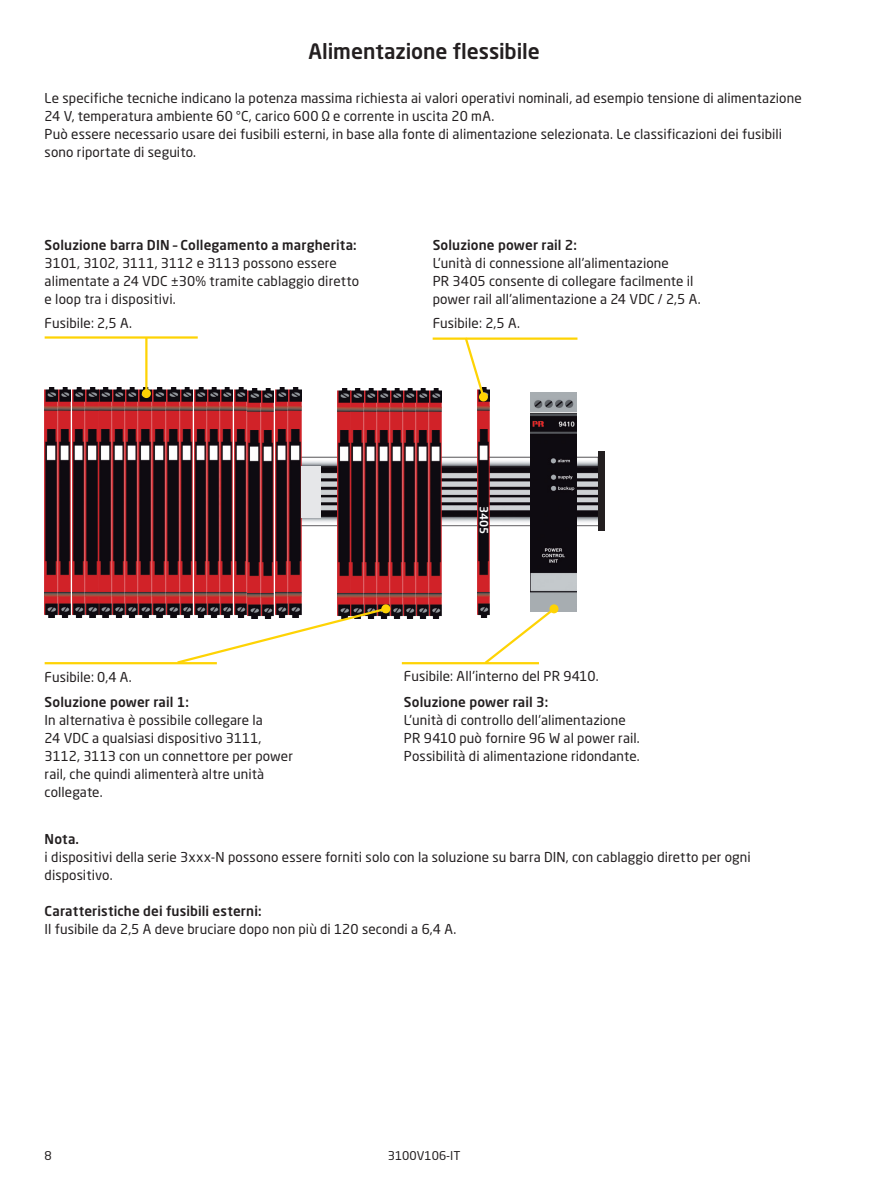
<style>
.page{position:relative;width:893px;height:1191px;background:#fff}
.page>*{position:absolute;margin:0;border:0;box-sizing:border-box;transform-origin:0 0}
.t1{font:500 21px "Neo Sans Pro";letter-spacing:-.005em;color:#231f20}
.t2{font:13.5px/18px "Neo Sans Pro";letter-spacing:.005em;color:#231f20}
.t3{font:500 13.5px "Neo Sans Pro";letter-spacing:.01em;color:#231f20}
.t4{font:12px "Neo Sans Pro";color:#231f20}
.t5{font:500 11.25px "Neo Sans Pro";color:#fff}
</style>
<div class="page">
<img style="left:301px;top:457px;width:297px;height:69px">
<img style="left:530px;top:392px;width:46px;height:220px">
<img style="left:477px;top:388px;width:13px;height:230px">
<img style="left:338px;top:389px;width:104px;height:230px">
<div style="left:598px;top:452px;width:7px;height:79px;background:#231f20"></div>
<img style="left:167px;top:388px;width:134px;height:230px">
<img style="left:45px;top:387px;width:120px;height:231px">
<svg style="left:175px;top:606px;width:214px;height:59px"></svg>
<div style="left:381px;top:604px;width:9px;height:9px;background:#fed304;border-radius:50%"></div>
<svg style="left:482px;top:605px;width:75px;height:60px"></svg>
<div style="left:549px;top:604px;width:9px;height:9px;background:#fed304;border-radius:50%"></div>
<hr style="left:45px;top:336px;width:153px;height:3px;background:#fed304">
<hr style="left:433px;top:337px;width:144px;height:3px;background:#fed304">
<svg style="left:463px;top:337px;width:23px;height:63px"></svg>
<div style="left:479px;top:392px;width:9px;height:9px;background:#fed304;border-radius:50%"></div>
<hr style="left:145px;top:337px;width:2px;height:56px;background:#fed304">
<div style="left:142px;top:389px;width:9px;height:9px;background:#fed304;border-radius:50%"></div>
<div style="left:301px;top:466px;width:20px;height:51px;background:#e6e7e9"></div>
<hr style="left:45px;top:662px;width:172px;height:2px;background:#fed304">
<hr style="left:402px;top:662px;width:137px;height:2px;background:#fed304">
<h1 class="t1" style="left:308px;top:38px;width:233px">Alimentazione flessibile</h1>
<p class="t2" style="left:45px;top:89px;width:759px">Le specifiche tecniche indicano la potenza massima richiesta ai valori operativi nominali, ad esempio tensione di alimentazione 24 V, temperatura ambiente 60 °C, carico 600 Ω e corrente in uscita 20 mA.<br>Può essere necessario usare dei fusibili esterni, in base alla fonte di alimentazione selezionata. Le classificazioni dei fusibili sono riportate di seguito.</p>
<p class="t3" style="left:45px;top:237px;width:314px">Soluzione barra DIN – Collegamento a margherita:</p>
<p class="t2" style="left:45px;top:254px;width:316px">3101, 3102, 3111, 3112 e 3113 possono essere alimentate a 24 VDC ±30% tramite cablaggio diretto e loop tra i dispositivi.</p>
<p class="t2" style="left:45px;top:314px;width:89px">Fusibile: 2,5 A.</p>
<p class="t3" style="left:433px;top:237px;width:146px">Soluzione power rail 2:</p>
<p class="t2" style="left:433px;top:254px;width:269px">L'unità di connessione all'alimentazione<br>PR 3405 consente di collegare facilmente il power rail all'alimentazione a 24 VDC / 2,5 A.</p>
<p class="t2" style="left:433px;top:314px;width:89px">Fusibile: 2,5 A.</p>
<p class="t5" style="left:491px;top:506px;width:30px;rotate:90deg">3405</p>
<p class="t2" style="left:45px;top:668px;width:89px">Fusibile: 0,4 A.</p>
<p class="t2" style="left:404px;top:667px;width:196px">Fusibile: All'interno del PR 9410.</p>
<p class="t3" style="left:45px;top:693px;width:146px">Soluzione power rail 1:</p>
<p class="t2" style="left:45px;top:710px;width:250px">In alternativa è possibile collegare la<br>24 VDC a qualsiasi dispositivo 3111, 3112, 3113 con un connettore per power rail, che quindi alimenterà altre unità collegate.</p>
<p class="t3" style="left:404px;top:693px;width:146px">Soluzione power rail 3:</p>
<p class="t2" style="left:404px;top:710px;width:237px">L'unità di controllo dell'alimentazione<br>PR 9410 può fornire 96 W al power rail.<br>Possibilità di alimentazione ridondante.</p>
<p class="t3" style="left:45px;top:830px;width:36px">Nota.</p>
<p class="t2" style="left:45px;top:848px;width:708px">i dispositivi della serie 3xxx-N possono essere forniti solo con la soluzione su barra DIN, con cablaggio diretto per ogni dispositivo.</p>
<p class="t3" style="left:45px;top:902px;width:218px">Caratteristiche dei fusibili esterni:</p>
<p class="t2" style="left:45px;top:920px;width:413px">Il fusibile da 2,5 A deve bruciare dopo non più di 120 secondi a 6,4 A.</p>
<p class="t4" style="left:45px;top:1148px;width:9px">8</p>
<p class="t4" style="left:388px;top:1148px;width:74px">3100V106-IT</p>
</div>
